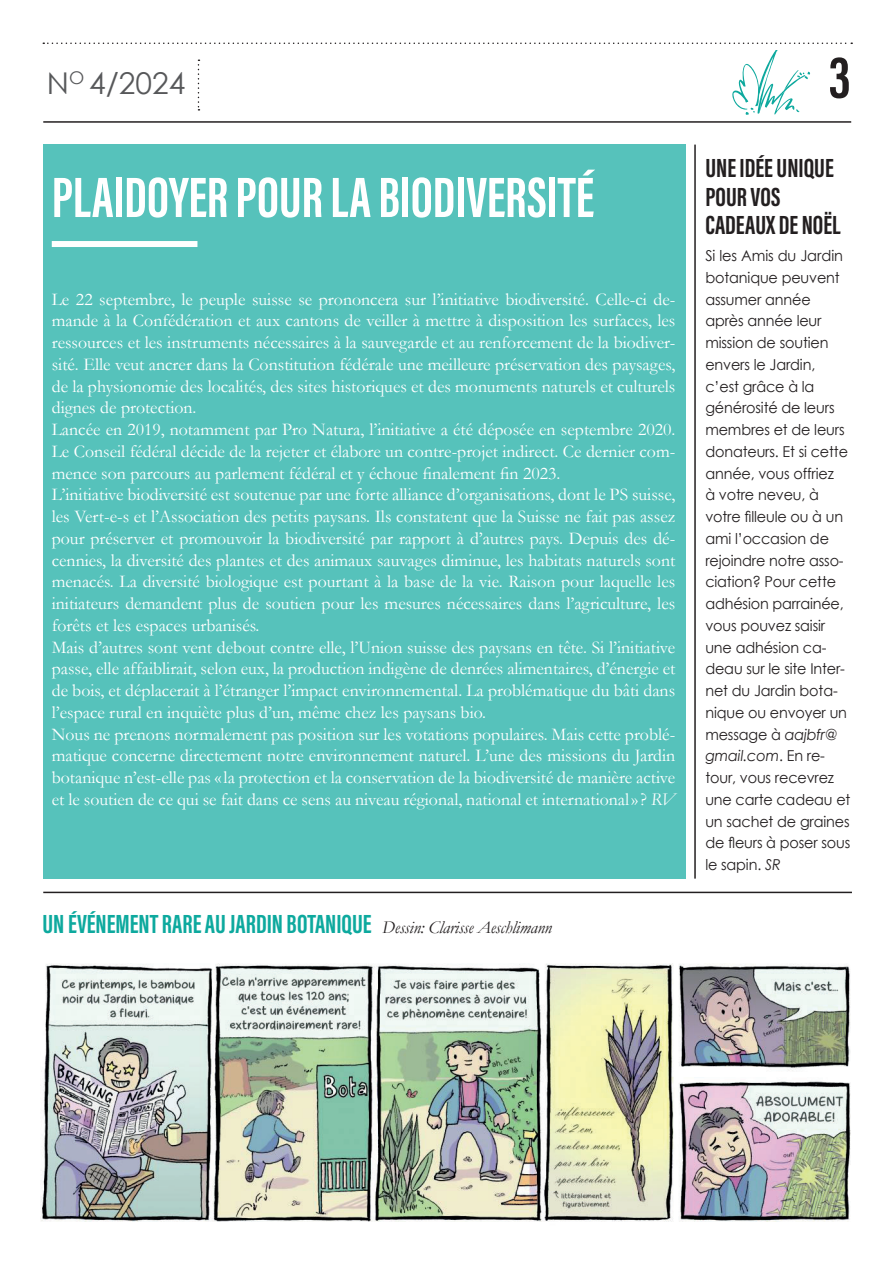
<style>
.page{position:relative;width:893px;height:1263px;background:#fff}
.page>*{position:absolute;margin:0;border:0;box-sizing:border-box;transform-origin:0 0}
.t1{font:700 60px "Acumin Pro Extra Cond";color:#231f20}
.t2{font:700 58.5px "Acumin Pro Extra Cond";color:#fff}
.t3{font:30px "Century Gothic";color:#57585a}
.t4{font:700 27px "Acumin Pro Extra Cond";color:#0da99e}
.t5{font:700 27px/28.5px "Acumin Pro Extra Cond";color:#231f20}
.t6{font:18px/21.8px "Garamond";color:#fff}
.t7{font:15px/21.8px "Century Gothic";letter-spacing:-.01em;color:#231f20}
.s1{font-style:italic}
.s2{font-family:"Garamond";font-weight:400;font-style:italic;font-size:18px;color:#231f20}
</style>
<div class="page">
<div style="left:43px;top:145px;width:642px;height:734px;background:#56c2bb"></div>
<svg style="left:43px;top:43px;width:809px;height:1px"></svg>
<hr style="left:43px;top:121px;width:808px;height:2px;background:#231f20">
<svg style="left:732px;top:50px;width:78px;height:65px"></svg>
<svg style="left:198px;top:60px;width:1px;height:51px"></svg>
<hr style="left:694px;top:145px;width:2px;height:734px;background:#231f20">
<hr style="left:43px;top:892px;width:809px;height:1px;background:#231f20">
<div style="left:52px;top:241px;width:145px;height:6px;background:#fff"></div>
<img style="left:40px;top:963px;width:810px;height:259px">
<h3 class="t3" style="left:47px;top:62px;width:140px">N<sup>O</sup> 4/2024</h3>
<h2 class="t2" style="left:52px;top:161px;width:544px">PLAIDOYER POUR LA BIODIVERSITÉ</h2>
<p class="t6" style="left:52px;top:288px;width:625px">Le 22 septembre, le peuple suisse se prononcera sur l’initiative biodiversité. Celle-ci de&shy;mande à la Confédération et aux cantons de veiller à mettre à disposition les surfaces, les ressources et les instruments nécessaires à la sauvegarde et au renforcement de la biodiver&shy;sité. Elle veut ancrer dans la Constitution fédérale une meilleure préservation des paysages, de la physionomie des localités, des sites historiques et des monuments naturels et culturels dignes de protection.<br>Lancée en 2019, notamment par Pro Natura, l’initiative a été déposée en septembre 2020.<br>Le Conseil fédéral décide de la rejeter et élabore un contre-projet indirect. Ce dernier com&shy;mence son parcours au parlement fédéral et y échoue finalement fin 2023.<br>L’initiative biodiversité est soutenue par une forte alliance d’organisations, dont le PS suisse, les Vert-e-s et l’Association des petits paysans. Ils constatent que la Suisse ne fait pas assez pour préserver et promouvoir la biodiversité par rapport à d’autres pays. Depuis des dé&shy;cennies, la diversité des plantes et des animaux sauvages diminue, les habitats naturels sont menacés. La diversité biologique est pourtant à la base de la vie. Raison pour laquelle les initiateurs demandent plus de soutien pour les mesures nécessaires dans l’agriculture, les forêts et les espaces urbanisés.<br>Mais d’autres sont vent debout contre elle, l’Union suisse des paysans en tête. Si l’initiative passe, elle affaiblirait, selon eux, la production indigène de denrées alimentaires, d’énergie et de bois, et déplacerait à l’étranger l’impact environnemental. La problématique du bâti dans l’espace rural en inquiète plus d’un, même chez les paysans bio.<br>Nous ne prenons normalement pas position sur les votations populaires. Mais cette problé&shy;matique concerne directement notre environnement naturel. L’une des missions du Jardin botanique n’est-elle pas «la protection et la conservation de la biodiversité de manière active et le soutien de ce qui se fait dans ce sens au niveau régional, national et international»? <span class="s1">RV</span></p>
<h3 class="t4" style="left:43px;top:908px;width:511px">UN ÉVÉNEMENT RARE AU JARDIN BOTANIQUE <span class="s2">Dessin: Clarisse Aeschlimann</span></h3>
<h1 class="t1" style="left:829px;top:41px;width:23px">3</h1>
<h3 class="t5" style="left:705px;top:154px;width:137px">UNE IDÉE UNIQUE<br>POUR VOS<br>CADEAUX DE NOËL</h3>
<p class="t7" style="left:705px;top:244px;width:147px">Si les Amis du Jardin botanique peuvent assumer année après année leur mission de soutien envers le Jardin, c’est grâce à la générosité de leurs membres et de leurs donateurs. Et si cette année, vous offriez<br>à votre neveu, à votre filleule ou à un ami l’occasion de rejoindre notre asso&shy;ciation? Pour cette adhésion parrainée, vous pouvez saisir une adhésion ca&shy;deau sur le site Inter&shy;net du Jardin bota&shy;nique ou envoyer un message à <span class="s1">aajbfr@ gmail.com</span>. En re&shy;tour, vous recevrez une carte cadeau et un sachet de graines de fleurs à poser sous le sapin. <span class="s1">SR</span></p>
</div>
